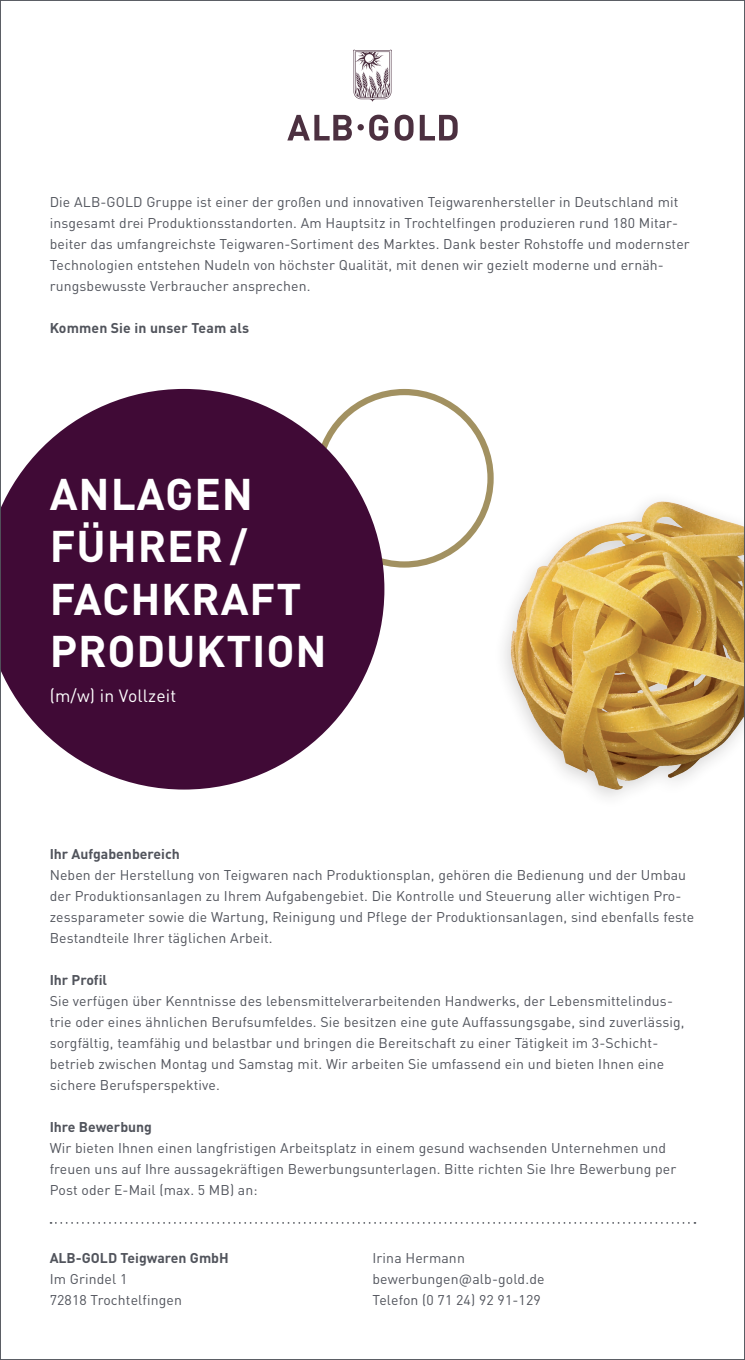
<style>
.page{position:relative;width:745px;height:1360px;background:#fff}
.page>*{position:absolute;margin:0;border:0;box-sizing:border-box;transform-origin:0 0}
.t1{font:700 43.75px/52.5px "DINOT";letter-spacing:.02em;color:#fff}
.t2{font:17.5px "DINOT";letter-spacing:.01em;color:#fff}
.t3{font:14px/21px "DINOT";letter-spacing:.01em;color:#51545c}
.t4{font:700 14px "DINOT";color:#51545c}
</style>
<div class="page">
<img style="left:2px;top:49px;width:740px;height:1175px">
<p class="t3" style="left:50px;top:190px;width:641px">Die ALB-GOLD Gruppe ist einer der großen und innovativen Teigwarenhersteller in Deutschland mit insgesamt drei Produktionsstandorten. Am Hauptsitz in Trochtelfingen produzieren rund 180 Mitar&shy;beiter das umfangreichste Teigwaren-Sortiment des Marktes. Dank bester Rohstoffe und modernster Technologien entstehen Nudeln von höchster Qualität, mit denen wir gezielt moderne und ernäh&shy;rungsbewusste Verbraucher ansprechen.</p>
<p class="t4" style="left:50px;top:317px;width:201px">Kommen Sie in unser Team als</p>
<h1 class="t1" style="left:50px;top:463px;width:278px">ANLAGEN<br>FÜHRER/<br>FACHKRAFT<br>PRODUKTION</h1>
<p class="t2" style="left:50px;top:682px;width:128px">(m/w) in Vollzeit</p>
<p class="t4" style="left:50px;top:842px;width:132px">Ihr Aufgabenbereich</p>
<p class="t3" style="left:50px;top:862px;width:645px">Neben der Herstellung von Teigwaren nach Produktionsplan, gehören die Bedienung und der Umbau der Produktionsanlagen zu Ihrem Aufgabengebiet. Die Kontrolle und Steuerung aller wichtigen Pro&shy;zessparameter sowie die Wartung, Reinigung und Pflege der Produktionsanlagen, sind ebenfalls feste Bestandteile Ihrer täglichen Arbeit.</p>
<p class="t4" style="left:50px;top:968px;width:59px">Ihr Profil</p>
<p class="t3" style="left:50px;top:988px;width:636px">Sie verfügen über Kenntnisse des lebensmittelverarbeitenden Handwerks, der Lebensmittelindus&shy;trie oder eines ähnlichen Berufsumfeldes. Sie besitzen eine gute Auffassungsgabe, sind zuverlässig, sorgfältig, teamfähig und belastbar und bringen die Bereitschaft zu einer Tätigkeit im 3-Schicht&shy;betrieb zwischen Montag und Samstag mit. Wir arbeiten Sie umfassend ein und bieten Ihnen eine sichere Berufsperspektive.</p>
<p class="t4" style="left:50px;top:1115px;width:104px">Ihre Bewerbung</p>
<p class="t3" style="left:50px;top:1135px;width:627px">Wir bieten Ihnen einen langfristigen Arbeitsplatz in einem gesund wachsenden Unternehmen und freuen uns auf Ihre aussagekräftigen Bewerbungsunterlagen. Bitte richten Sie Ihre Bewerbung per<br>Post oder E-Mail (max. 5 MB) an:</p>
<p class="t4" style="left:50px;top:1246px;width:180px">ALB-GOLD Teigwaren GmbH</p>
<p class="t3" style="left:50px;top:1267px;width:134px">Im Grindel 1<br>72818 Trochtelfingen</p>
<p class="t3" style="left:372px;top:1246px;width:173px">Irina Hermann bewerbungen@alb-gold.de<br>Telefon (0 71 24) 92 91-129</p>
</div>
